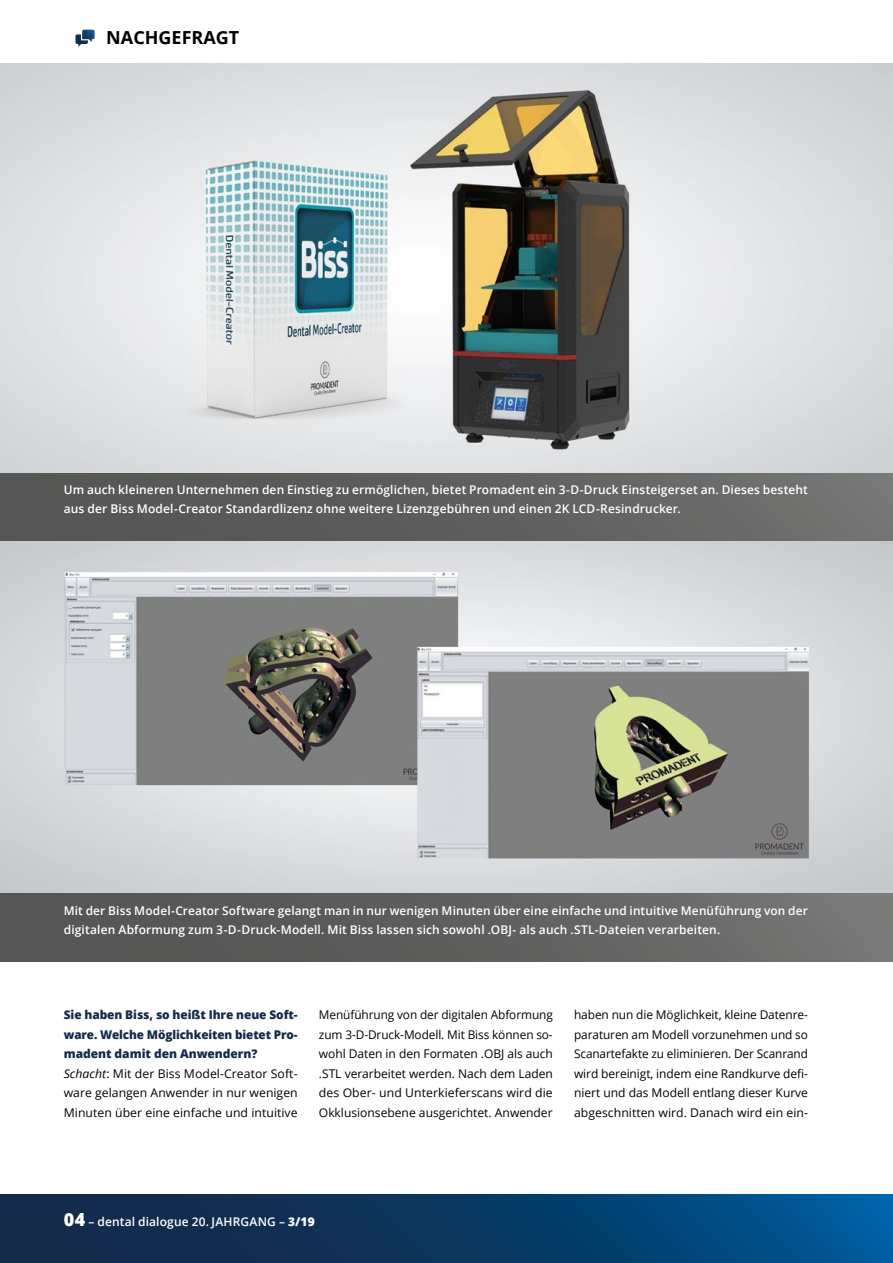
<style>
.page{position:relative;width:893px;height:1263px;background:#fff}
.page>*{position:absolute;margin:0;border:0;box-sizing:border-box;transform-origin:0 0}
.t1{font:700 18px "Open Sans";color:#000}
.t2{font:12px/19.5px "Open Sans";color:#000;text-align:justify}
.t3{font:600 12px/19.5px "Open Sans";letter-spacing:.01em;color:#fff}
.s1{font-weight:800;color:#132a4b}
.s2{font-style:italic}
.s3{font-weight:800;font-size:18px}
.s4{font-weight:800}
</style>
<div class="page">
<svg style="left:0;top:1195px;width:893px;height:68px;background:#093a66"></svg>
<svg style="left:75px;top:30px;width:20px;height:17px"></svg>
<img style="left:0;top:540px;width:893px;height:353px">
<div style="left:0;top:893px;width:893px;height:68px;background:linear-gradient(to right,#504f4f,#737373)"></div>
<div style="left:0;top:472px;width:893px;height:68px;background:linear-gradient(to right,#515150,#717170)"></div>
<img style="left:0;top:64px;width:893px;height:408px">
<h1 class="t1" style="left:106px;top:24px;width:135px">NACHGEFRAGT</h1>
<p class="t3" style="left:64px;top:480px;width:746px">Um auch kleineren Unternehmen den Einstieg zu ermöglichen, bietet Promadent ein 3-D-Druck Einsteigerset an. Dieses besteht aus der Biss Model-Creator Standardlizenz ohne weitere Lizenzgebühren und einen 2K LCD-Resindrucker.</p>
<p class="t3" style="left:64px;top:900px;width:746px">Mit der Biss Model-Creator Software gelangt man in nur wenigen Minuten über eine einfache und intuitive Menüführung von der digitalen Abformung zum 3-D-Druck-Modell. Mit Biss lassen sich sowohl .OBJ- als auch .STL-Dateien verarbeiten.</p>
<p class="t2" style="left:64px;top:1005px;width:235px;text-align:left"><span class="s1">Sie haben Biss, so heißt Ihre neue Soft&shy;ware. Welche Möglichkeiten bietet Pro&shy;madent damit den Anwendern?<br></span><span class="s2">Schacht</span>: Mit der Biss Model-Creator Soft&shy;ware gelangen Anwender in nur wenigen Minuten über eine einfache und intuitive</p>
<p class="t2" style="left:319px;top:1005px;width:235px">Menüführung von der digitalen Abformung zum 3-D-Druck-Modell. Mit Biss können so&shy;wohl Daten in den Formaten .OBJ als auch .STL verarbeitet werden. Nach dem Laden des Ober- und Unterkieferscans wird die Okklusionsebene ausgerichtet. Anwender</p>
<p class="t2" style="left:574px;top:1005px;width:235px">haben nun die Möglichkeit, kleine Datenre&shy;paraturen am Modell vorzunehmen und so Scanartefakte zu eliminieren. Der Scanrand wird bereinigt, indem eine Randkurve defi&shy;niert und das Modell entlang dieser Kurve abgeschnitten wird. Danach wird ein ein-</p>
<p class="t3" style="left:64px;top:1211px;width:252px"><span class="s3">04</span> – dental dialogue 20. JAHRGANG – <span class="s4">3/19</span></p>
</div>
